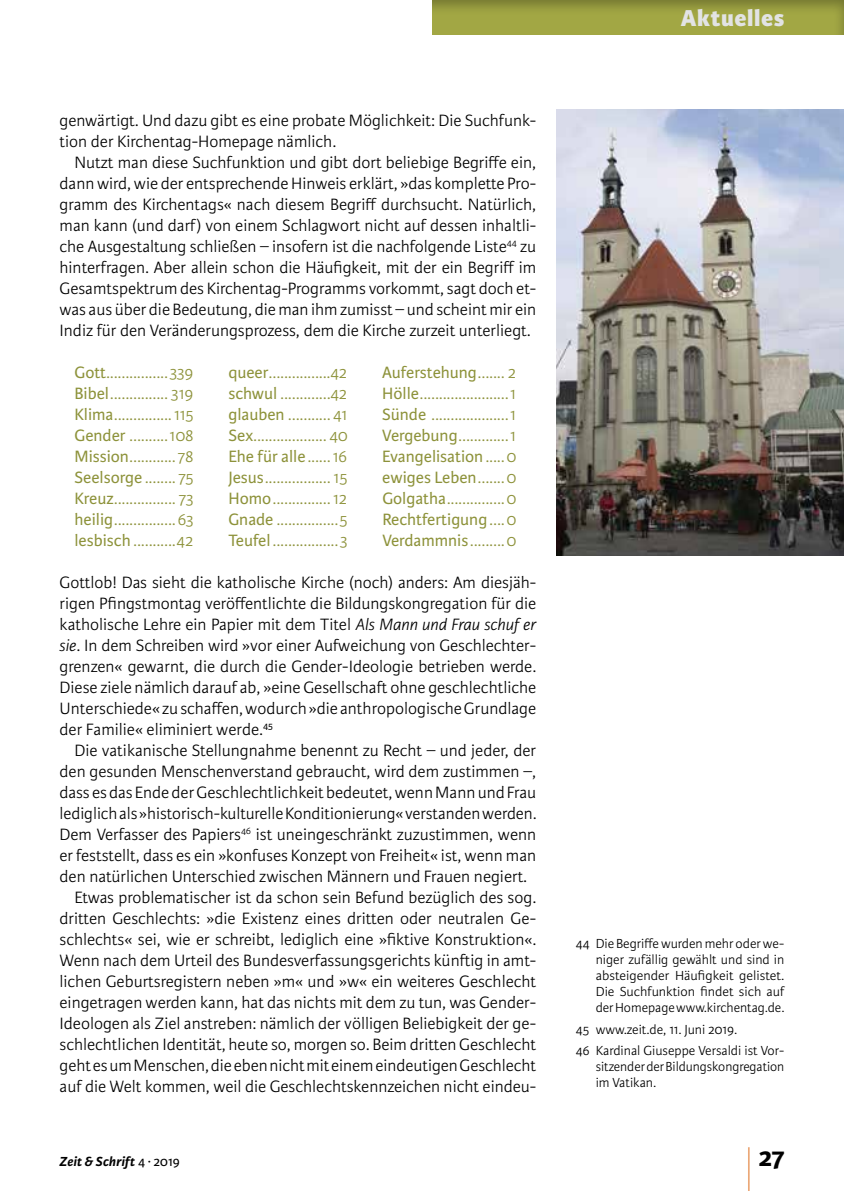
<style>
.page{position:relative;width:844px;height:1191px;background:#fff}
.page>*{position:absolute;margin:0;border:0;box-sizing:border-box;transform-origin:0 0}
.t1{font:300 59.5px "Karmina Sans Basic";color:#df7427;scale:.29 1}
.t2{font:700 28px "Karmina Sans Basic";color:#000}
.t3{font:800 24.5px "Karmina Sans Basic";letter-spacing:.025em;color:#e2e3e4}
.t4{font:300 17.5px/21px "Karmina Sans Basic";color:#000;text-align:justify}
.t5{font:300 17.5px "Karmina Sans Basic";letter-spacing:-.01em;color:#8d923a}
.t6{font:17.5px "Karmina Sans Basic";color:#8d923a}
.t7{font:300 14px/16.1px "Karmina Sans Basic";color:#000}
.t8{font:italic 700 14px "Karmina Sans Basic";letter-spacing:.015em;color:#000}
.s1{font-weight:400}
.s2{font-weight:300}
.s3{font-style:italic}
.s4{font-weight:400;font-style:normal}
</style>
<div class="page">
<div style="left:430px;top:0;width:413px;height:35px;background:#000;opacity:.3"></div>
<img style="left:556px;top:109px;width:287px;height:447px">
<p class="t4" style="left:60px;top:110px;width:478px">genwärtigt. Und dazu gibt es eine probate Möglichkeit: Die Suchfunk&shy;tion der Kirchentag-Homepage nämlich.</p>
<p class="t4" style="left:60px;top:152px;width:478px;text-indent:15px">Nutzt man diese Suchfunktion und gibt dort beliebige Begriffe ein, dann wird, wie der entsprechende Hinweis erklärt, »das komplette Pro&shy;gramm des Kirchentags« nach diesem Begriff durchsucht. Natürlich, man kann (und darf) von einem Schlagwort nicht auf dessen inhaltli&shy;che Ausgestaltung schließen – insofern ist die nachfolgende Liste<sup>44</sup> zu hinterfragen. Aber allein schon die Häufigkeit, mit der ein Begriff im Gesamtspektrum des Kirchentag-Programms vorkommt, sagt doch et&shy;was aus über die Bedeutung, die man ihm zumisst – und scheint mir ein Indiz für den Veränderungsprozess, dem die Kirche zurzeit unterliegt.</p>
<p class="t5" style="left:74px;top:363px;width:121px"><span class="s1">Gott</span>................339</p>
<p class="t5" style="left:228px;top:363px;width:121px"><span class="s1">queer</span>................42</p>
<p class="t6" style="left:382px;top:363px;width:135px">Auferstehung<span class="s2">....... 2</span></p>
<p class="t5" style="left:74px;top:384px;width:121px"><span class="s1">Bibel</span>............... 319</p>
<p class="t5" style="left:228px;top:384px;width:121px"><span class="s1">schwul</span> .............42</p>
<p class="t5" style="left:382px;top:384px;width:135px"><span class="s1">Hölle</span>.......................1</p>
<p class="t5" style="left:74px;top:405px;width:121px"><span class="s1">Klima</span>...............115</p>
<p class="t5" style="left:228px;top:405px;width:121px"><span class="s1">glauben</span> ........... 41</p>
<p class="t5" style="left:382px;top:405px;width:135px"><span class="s1">Sünde</span> ....................1</p>
<p class="t5" style="left:74px;top:426px;width:121px"><span class="s1">Gender</span> ..........108</p>
<p class="t5" style="left:228px;top:426px;width:121px"><span class="s1">Sex</span>................... 40</p>
<p class="t5" style="left:382px;top:426px;width:135px"><span class="s1">Vergebung</span>.............1</p>
<p class="t5" style="left:74px;top:447px;width:121px"><span class="s1">Mission</span>............78</p>
<p class="t6" style="left:228px;top:447px;width:121px">Ehe für alle<span class="s2">......16</span></p>
<p class="t6" style="left:382px;top:447px;width:135px">Evangelisation<span class="s2">.....0</span></p>
<p class="t5" style="left:74px;top:468px;width:121px"><span class="s1">Seelsorge</span> ........ 75</p>
<p class="t5" style="left:228px;top:468px;width:121px"><span class="s1">Jesus</span>................. 15</p>
<p class="t6" style="left:382px;top:468px;width:135px">ewiges Leben<span class="s2">.......0</span></p>
<p class="t5" style="left:74px;top:489px;width:121px"><span class="s1">Kreuz</span>................ 73</p>
<p class="t5" style="left:228px;top:489px;width:121px"><span class="s1">Homo</span>...............12</p>
<p class="t5" style="left:382px;top:489px;width:135px"><span class="s1">Golgatha</span>...............0</p>
<p class="t5" style="left:74px;top:510px;width:121px"><span class="s1">heilig</span>................63</p>
<p class="t5" style="left:228px;top:510px;width:121px"><span class="s1">Gnade</span> ................5</p>
<p class="t6" style="left:382px;top:510px;width:135px">Rechtfertigung<span class="s2">....0</span></p>
<p class="t5" style="left:74px;top:531px;width:121px"><span class="s1">lesbisch</span> ...........42</p>
<p class="t5" style="left:228px;top:531px;width:121px"><span class="s1">Teufel</span>.................3</p>
<p class="t6" style="left:382px;top:531px;width:135px">Verdammnis<span class="s2">.........0</span></p>
<p class="t4" style="left:60px;top:572px;width:478px">Gottlob! Das sieht die katholische Kirche (noch) anders: Am diesjäh&shy;rigen Pfingstmontag veröffentlichte die Bildungskongregation für die katholische Lehre ein Papier mit dem Titel <span class="s3">Als Mann und Frau schuf er sie</span>. In dem Schreiben wird »vor einer Aufweichung von Geschlechter&shy;grenzen« gewarnt, die durch die Gender-Ideologie betrieben werde.<br>Diese ziele nämlich darauf ab, »eine Gesellschaft ohne geschlechtliche Unterschiede« zu schaffen, wodurch »die anthropologische Grundlage der Familie« eliminiert werde.<sup>45</sup></p>
<p class="t4" style="left:74px;top:740px;width:463px">Die vatikanische Stellungnahme benennt zu Recht – und jeder, der</p>
<p class="t4" style="left:60px;top:761px;width:478px">den gesunden Menschenverstand gebraucht, wird dem zustimmen –,</p>
<p class="t4" style="left:60px;top:782px;width:478px">dass es das Ende der Geschlechtlichkeit bedeutet, wenn Mann und Frau</p>
<p class="t4" style="left:60px;top:803px;width:478px">lediglich als »historisch-kulturelle Konditionierung« verstanden werden.</p>
<p class="t4" style="left:60px;top:824px;width:478px">Dem Verfasser des Papiers<sup>46</sup> ist uneingeschränkt zuzustimmen, wenn</p>
<p class="t4" style="left:60px;top:845px;width:478px">er feststellt, dass es ein »konfuses Konzept von Freiheit« ist, wenn man</p>
<p class="t4" style="left:60px;top:866px;width:469px">den natürlichen Unterschied zwischen Männern und Frauen negiert.</p>
<p class="t4" style="left:74px;top:887px;width:463px">Etwas problematischer ist da schon sein Befund bezüglich des sog.</p>
<p class="t4" style="left:60px;top:908px;width:478px">dritten Geschlechts: »die Existenz eines dritten oder neutralen Ge-</p>
<p class="t4" style="left:60px;top:929px;width:478px">schlechts« sei, wie er schreibt, lediglich eine »fiktive Konstruktion«.</p>
<p class="t4" style="left:60px;top:950px;width:478px">Wenn nach dem Urteil des Bundesverfassungsgerichts künftig in amt-</p>
<p class="t4" style="left:60px;top:971px;width:478px">lichen Geburtsregistern neben »m« und »w« ein weiteres Geschlecht</p>
<p class="t4" style="left:60px;top:992px;width:478px">eingetragen werden kann, hat das nichts mit dem zu tun, was Gender-</p>
<p class="t4" style="left:60px;top:1013px;width:478px">Ideologen als Ziel anstreben: nämlich der völligen Beliebigkeit der ge-</p>
<p class="t4" style="left:60px;top:1034px;width:478px">schlechtlichen Identität, heute so, morgen so. Beim dritten Geschlecht</p>
<p class="t4" style="left:60px;top:1055px;width:478px">geht es um Menschen, die eben nicht mit einem eindeutigen Geschlecht</p>
<p class="t4" style="left:60px;top:1076px;width:478px">auf die Welt kommen, weil die Geschlechtskennzeichen nicht eindeu-</p>
<h3 class="t3" style="left:680px;top:4px;width:105px">Aktuelles</h3>
<p class="t7" style="left:595px;top:935px;width:190px;text-align:justify;text-indent:-20px">44 Die Begriffe wurden mehr oder we&shy;niger zufällig gewählt und sind in absteigender Häufigkeit gelistet.<br>Die Suchfunktion findet sich auf der Homepage www.kirchentag.de.</p>
<p class="t7" style="left:575px;top:1018px;width:210px;line-height:21px">45 www.zeit.de, 11. Juni 2019.<br>46 Kardinal Giuseppe Versaldi ist Vor-</p>
<p class="t7" style="left:595px;top:1058px;width:190px">sitzender der Bildungskongregation im Vatikan.</p>
<h1 class="t1" style="left:746px;top:1140px;width:17px">|</h1>
<p class="t8" style="left:60px;top:1153px;width:122px">Zeit &amp; Schrift <span class="s4">4 ∙ 2019</span></p>
<h2 class="t2" style="left:758px;top:1141px;width:27px">27</h2>
</div>
